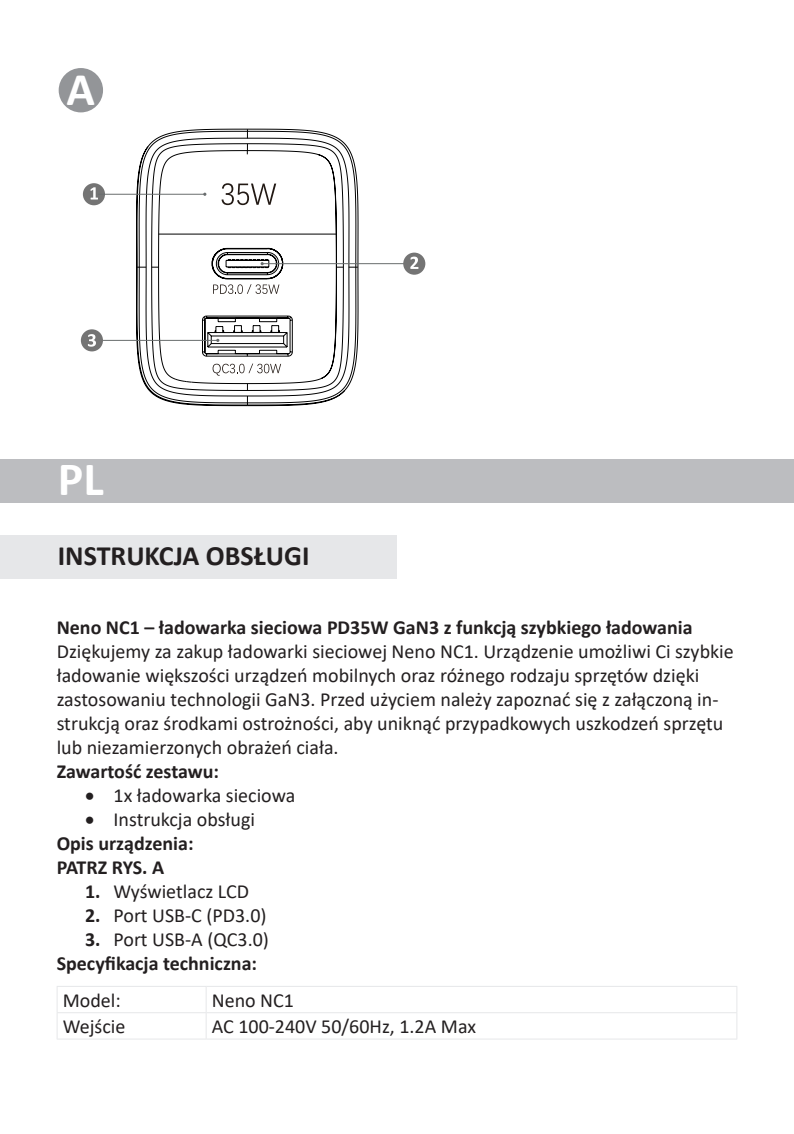
<style>
.page{position:relative;width:794px;height:1134px;background:#fff}
.page>*{position:absolute;margin:0;border:0;box-sizing:border-box;transform-origin:0 0}
.t1{font:700 48px "Calibri";color:#fff}
.t2{font:700 47.2px "Calibri";color:#fff}
.JĘZYK_do_spisu_treści{font:700 28px "Calibri";color:#231f20}
.No_Spacing{font:20px/24px "Calibri";color:#231f20}
.t3{font:700 20px "Calibri";color:#231f20}
.s1{font-weight:700}
</style>
<div class="page">
<div style="left:0;top:535px;width:397px;height:43px;background:#e6e7e9"></div>
<div style="left:0;top:459px;width:794px;height:44px;background:#bcbdc0"></div>
<svg style="left:136px;top:128px;width:223px;height:278px"></svg>
<svg style="left:213px;top:364px;width:68px;height:12px"></svg>
<svg style="left:213px;top:284px;width:66px;height:10px"></svg>
<svg style="left:221px;top:183px;width:55px;height:22px"></svg>
<div style="left:59px;top:68px;width:44px;height:44px;background:#939598;border-radius:50%"></div>
<div style="left:83px;top:183px;width:22px;height:22px;background:#747474;border-radius:50%"></div>
<svg style="left:91px;top:187px;width:7px;height:13px"></svg>
<hr style="left:94px;top:340px;width:124px;height:1px;background:#696d6e">
<hr style="left:98px;top:194px;width:107px;height:1px;background:#696d6e">
<hr style="left:262px;top:263px;width:156px;height:1px;background:#696d6e">
<div style="left:81px;top:329px;width:22px;height:22px;background:#747474;border-radius:50%"></div>
<svg style="left:88px;top:334px;width:8px;height:13px"></svg>
<div style="left:403px;top:253px;width:22px;height:22px;background:#747474;border-radius:50%"></div>
<svg style="left:410px;top:257px;width:8px;height:12px"></svg>
<hr style="left:57px;top:986px;width:149px;height:1px;background:#e6e7e9">
<hr style="left:56px;top:987px;width:2px;height:25px;background:#e6e7e9">
<hr style="left:206px;top:986px;width:531px;height:1px;background:#e6e7e9">
<hr style="left:205px;top:987px;width:2px;height:25px;background:#e6e7e9">
<hr style="left:57px;top:1012px;width:149px;height:1px;background:#e6e7e9">
<hr style="left:56px;top:1013px;width:2px;height:26px;background:#e6e7e9">
<hr style="left:206px;top:1012px;width:531px;height:1px;background:#e6e7e9">
<hr style="left:205px;top:1013px;width:2px;height:26px;background:#e6e7e9">
<svg style="left:736px;top:987px;width:1px;height:51px"></svg>
<hr style="left:57px;top:1038px;width:149px;height:2px;background:#e6e7e9">
<hr style="left:206px;top:1038px;width:531px;height:2px;background:#e6e7e9">
<p class="t2" style="left:67px;top:56px;width:30px">A</p>
<p class="t1" style="left:58px;top:445px;width:47px">PL</p>
<p class="JĘZYK_do_spisu_treści" style="left:58px;top:535px;width:253px">INSTRUKCJA OBSŁUGI</p>
<p class="t3" style="left:57px;top:613px;width:637px">Neno NC1 – ładowarka sieciowa PD35W GaN3 z funkcją szybkiego ładowania</p>
<p class="No_Spacing" style="left:57px;top:639px;width:678px">Dziękujemy za zakup ładowarki sieciowej Neno NC1. Urządzenie umożliwi Ci szybkie ładowanie większości urządzeń mobilnych oraz różnego rodzaju sprzętów dzięki zastosowaniu technologii GaN3. Przed użyciem należy zapoznać się z załączoną in&shy;strukcją oraz środkami ostrożności, aby uniknąć przypadkowych uszkodzeń sprzętu lub niezamierzonych obrażeń ciała.</p>
<p class="t3" style="left:57px;top:757px;width:164px">Zawartość zestawu:</p>
<p class="No_Spacing" style="left:85px;top:783px;width:212px">• 1x ładowarka sieciowa</p>
<p class="No_Spacing" style="left:85px;top:807px;width:171px">• Instrukcja obsługi</p>
<p class="t3" style="left:57px;top:829px;width:138px">Opis urządzenia:</p>
<p class="t3" style="left:57px;top:853px;width:109px">PATRZ RYS. A</p>
<p class="No_Spacing" style="left:85px;top:879px;width:165px"><span class="s1">1.</span> Wyświetlacz LCD</p>
<p class="No_Spacing" style="left:85px;top:903px;width:183px"><span class="s1">2.</span> Port USB-C (PD3.0)</p>
<p class="No_Spacing" style="left:85px;top:927px;width:185px"><span class="s1">3.</span> Port USB-A (QC3.0)</p>
<p class="t3" style="left:57px;top:949px;width:202px">Specyfikacja techniczna:</p>
<p class="No_Spacing" style="left:63px;top:988px;width:60px">Model:</p>
<p class="No_Spacing" style="left:212px;top:988px;width:84px">Neno NC1</p>
<p class="No_Spacing" style="left:63px;top:1014px;width:64px">Wejście</p>
<p class="No_Spacing" style="left:212px;top:1014px;width:266px">AC 100-240V 50/60Hz, 1.2A Max</p>
</div>
